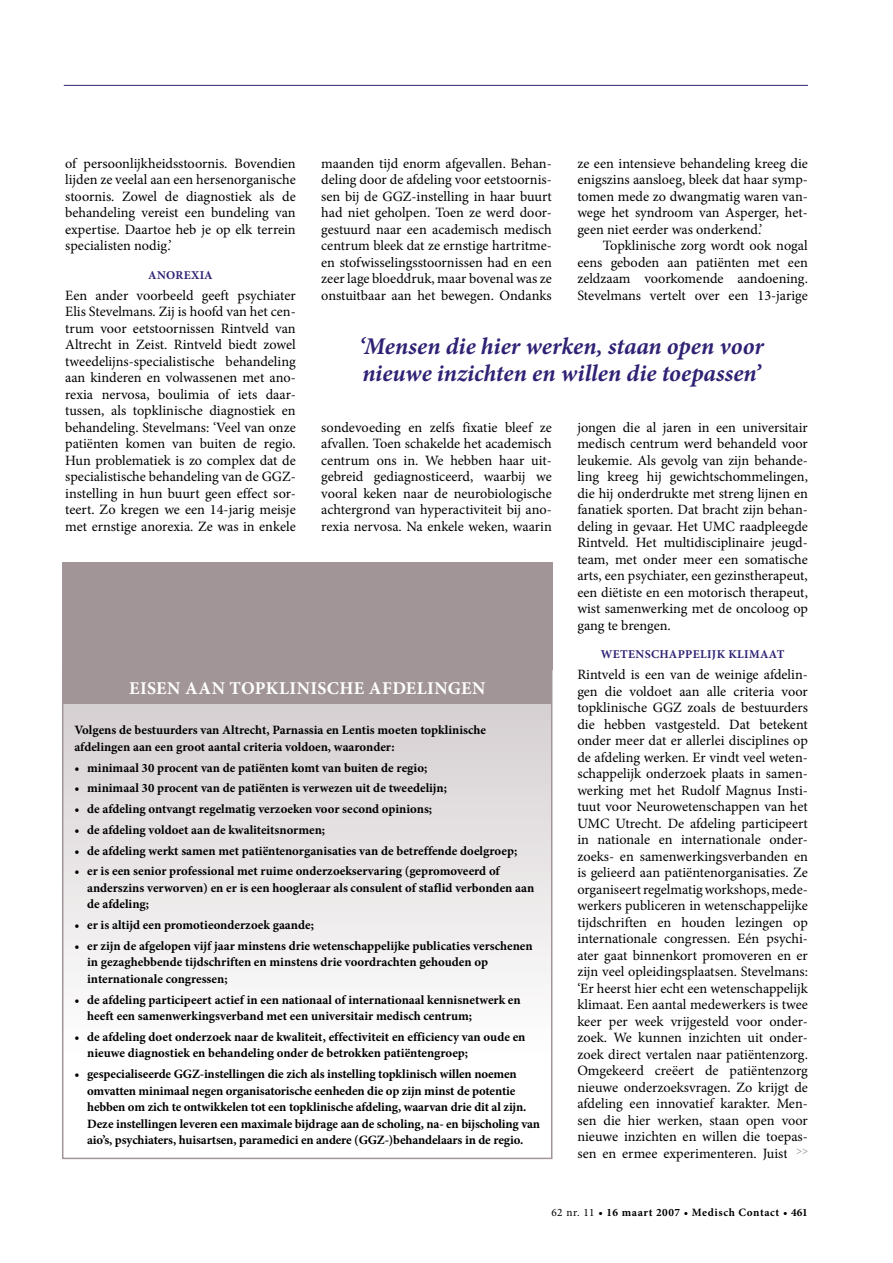
<style>
.page{position:relative;width:893px;height:1263px;background:#fff}
.page>*{position:absolute;margin:0;border:0;box-sizing:border-box;transform-origin:0 0}
.t1{font:italic 700 24px/27px "Minion Pro";color:#2f2274}
.t2{font:700 18px "Minion Pro";letter-spacing:.035em;color:#fff}
.t3{font:14.25px/16.5px "Minion Pro";color:#000;text-align:justify}
.t4{font:700 12.75px/16.5px "Minion Pro";color:#000}
.t5{font:700 12px "Minion Pro";letter-spacing:.03em;color:#2f2274}
.t6{font:700 11.25px "Minion Pro";letter-spacing:.05em;color:#000}
.s1{font-weight:400}
</style>
<div class="page">
<hr style="left:64px;top:85px;width:744px;height:1px;background:#2f2274">
<div style="left:63px;top:670px;width:489px;height:488px;background:linear-gradient(to bottom,#d4cecf,#fff)"></div>
<div style="left:63px;top:670px;width:489px;height:33px;background:#a29598"></div>
<div style="left:62px;top:563px;width:491px;height:107px;background:#a29598"></div>
<p class="t3" style="left:65px;top:155px;width:232px">of persoonlijkheidsstoornis. Bovendien lijden ze veelal aan een hersenorganische stoornis. Zowel de diagnostiek als de behandeling vereist een bundeling van expertise. Daartoe heb je op elk terrein specialisten nodig.’</p>
<p class="t5" style="left:148px;top:266px;width:65px">Anorexia</p>
<p class="t3" style="left:65px;top:287px;width:232px">Een ander voorbeeld geeft psychiater Elis Stevelmans. Zij is hoofd van het cen&shy;trum voor eetstoornissen Rintveld van Altrecht in Zeist. Rintveld biedt zowel tweedelijns-specialistische behandeling aan kinderen en volwassenen met ano&shy;rexia nervosa, boulimia of iets daar&shy;tussen, als topklinische diagnostiek en behandeling. Stevelmans: ‘Veel van onze patiënten komen van buiten de regio.<br>Hun problematiek is zo complex dat de specialistische behandeling van de GGZ</p>
<p class="t3" style="left:321px;top:155px;width:232px">maanden tijd enorm afgevallen. Behan&shy;deling door de afdeling voor eetstoornis&shy;sen bij de GGZ</p>
<p class="t3" style="left:577px;top:155px;width:232px">ze een intensieve behandeling kreeg die enigszins aansloeg, bleek dat haar symp&shy;tomen mede zo dwangmatig waren van&shy;wege het syndroom van Asperger, het&shy;geen niet eerder was onderkend.’</p>
<p class="t3" style="left:577px;top:237px;width:232px;text-indent:26px">Topklinische zorg wordt ook nogal eens geboden aan patiënten met een zeldzaam voorkomende aandoening.<br>Stevelmans vertelt over een 13-jarige</p>
<p class="t3" style="left:321px;top:188px;width:232px;text-indent:90px">-instelling in haar buurt had niet geholpen. Toen ze werd door&shy;gestuurd naar een academisch medisch centrum bleek dat ze ernstige hartritme&shy;en stofwisselingsstoornissen had en een zeer lage bloeddruk, maar bovenal was ze onstuitbaar aan het bewegen. Ondanks</p>
<h1 class="t1" style="left:359px;top:332px;width:406px">‘Mensen die hier werken, staan open voor nieuwe inzichten en willen die toepassen’</h1>
<p class="t3" style="left:321px;top:419px;width:232px">sondevoeding en zelfs fixatie bleef ze afvallen. Toen schakelde het academisch centrum ons in. We hebben haar uit&shy;gebreid gediagnosticeerd, waarbij we vooral keken naar de neurobiologische achtergrond van hyperactiviteit bij ano&shy;rexia nervosa. Na enkele weken, waarin</p>
<p class="t3" style="left:577px;top:419px;width:232px">jongen die al jaren in een universitair medisch centrum werd behandeld voor leukemie. Als gevolg van zijn behande&shy;ling kreeg hij gewichtschommelingen, die hij onderdrukte met streng lijnen en fanatiek sporten. Dat bracht zijn behan&shy;deling in gevaar. Het UMC raadpleegde Rintveld. Het multidisciplinaire jeugd&shy;team, met onder meer een somatische arts, een psychiater, een gezinstherapeut, een diëtiste en een motorisch therapeut, wist samenwerking met de oncoloog op gang te brengen.</p>
<p class="t5" style="left:601px;top:646px;width:159px">Wetenschappelijk klimaat</p>
<p class="t3" style="left:577px;top:666px;width:232px">Rintveld is een van de weinige afdelin&shy;gen die voldoet aan alle criteria voor topklinische GGZ</p>
<p class="t3" style="left:65px;top:468px;width:232px;text-indent:225px">- instelling in hun buurt geen effect sor&shy;teert. Zo kregen we een 14-jarig meisje met ernstige anorexia. Ze was in enkele</p>
<p class="t2" style="left:129px;top:675px;width:358px">Eisen aan topklinische afdelingen</p>
<p class="t3" style="left:577px;top:699px;width:232px;text-indent:110px">zoals de bestuurders die hebben vastgesteld. Dat betekent onder meer dat er allerlei disciplines op de afdeling werken. Er vindt veel weten&shy;schappelijk onderzoek plaats in samen&shy;werking met het Rudolf Magnus Insti&shy;tuut voor Neurowetenschappen van het UMC Utrecht. De afdeling participeert in nationale en internationale onder&shy;zoeks- en samenwerkingsverbanden en is gelieerd aan patiëntenorganisaties. Ze organiseert regelmatig workshops, mede&shy;werkers publiceren in wetenschappelijke tijdschriften en houden lezingen op internationale congressen. Eén psychi&shy;ater gaat binnenkort promoveren en er zijn veel opleidingsplaatsen. Stevelmans: ‘Er heerst hier echt een wetenschappelijk klimaat. Een aantal medewerkers is twee keer per week vrijgesteld voor onder&shy;zoek. We kunnen inzichten uit onder&shy;zoek direct vertalen naar patiëntenzorg.<br>Omgekeerd creëert de patiëntenzorg nieuwe onderzoeksvragen. Zo krijgt de afdeling een innovatief karakter. Men&shy;sen die hier werken, staan open voor nieuwe inzichten en willen die toepas&shy;sen en ermee experimenteren. Juist</p>
<p class="t4" style="left:74px;top:722px;width:413px">Volgens de bestuurders van Altrecht, Parnassia en Lentis moeten topklinische afdelingen aan een groot aantal criteria voldoen, waaronder:</p>
<p class="t4" style="left:74px;top:759px;width:354px">• minimaal 30 procent van de patiënten komt van buiten de regio;</p>
<p class="t4" style="left:74px;top:780px;width:374px">• minimaal 30 procent van de patiënten is verwezen uit de tweedelijn;</p>
<p class="t4" style="left:74px;top:801px;width:359px">• de afdeling ontvangt regelmatig verzoeken voor second opinions;</p>
<p class="t4" style="left:74px;top:821px;width:252px">• de afdeling voldoet aan de kwaliteitsnormen;</p>
<p class="t4" style="left:74px;top:842px;width:444px">• de afdeling werkt samen met patiëntenorganisaties van de betreffende doelgroep;</p>
<p class="t4" style="left:87px;top:863px;width:449px;text-indent:-13px">• er is een senior professional met ruime onderzoekservaring (gepromoveerd of anderszins verworven) en er is een hoogleraar als consulent of staflid verbonden aan de afdeling;</p>
<p class="t4" style="left:74px;top:917px;width:241px">• er is altijd een promotieonderzoek gaande;</p>
<p class="t4" style="left:87px;top:937px;width:447px;text-indent:-13px">• er zijn de afgelopen vijf jaar minstens drie wetenschappelijke publicaties verschenen in gezaghebbende tijdschriften en minstens drie voordrachten gehouden op internationale congressen;</p>
<p class="t4" style="left:87px;top:991px;width:435px;text-indent:-13px">• de afdeling participeert actief in een nationaal of internationaal kennisnetwerk en heeft een samenwerkingsverband met een universitair medisch centrum;</p>
<p class="t4" style="left:87px;top:1028px;width:440px;text-indent:-13px">• de afdeling doet onderzoek naar de kwaliteit, effectiviteit en efficiency van oude en nieuwe diagnostiek en behandeling onder de betrokken patiëntengroep;</p>
<p class="t4" style="left:87px;top:1066px;width:454px;text-indent:-13px">• gespecialiseerde GGZ-instellingen die zich als instelling topklinisch willen noemen omvatten minimaal negen organisatorische eenheden die op zijn minst de potentie hebben om zich te ontwikkelen tot een topklinische afdeling, waarvan drie dit al zijn.<br>Deze instellingen leveren een maximale bijdrage aan de scholing, na- en bijscholing van aio’s, psychiaters, huisartsen, paramedici en andere (GGZ-)behandelaars in de regio.</p>
<p class="t6" style="left:551px;top:1204px;width:258px"><span class="s1">62 nr. 11</span> • 16 maart 2007 • Medisch Contact • 461</p>
</div>
